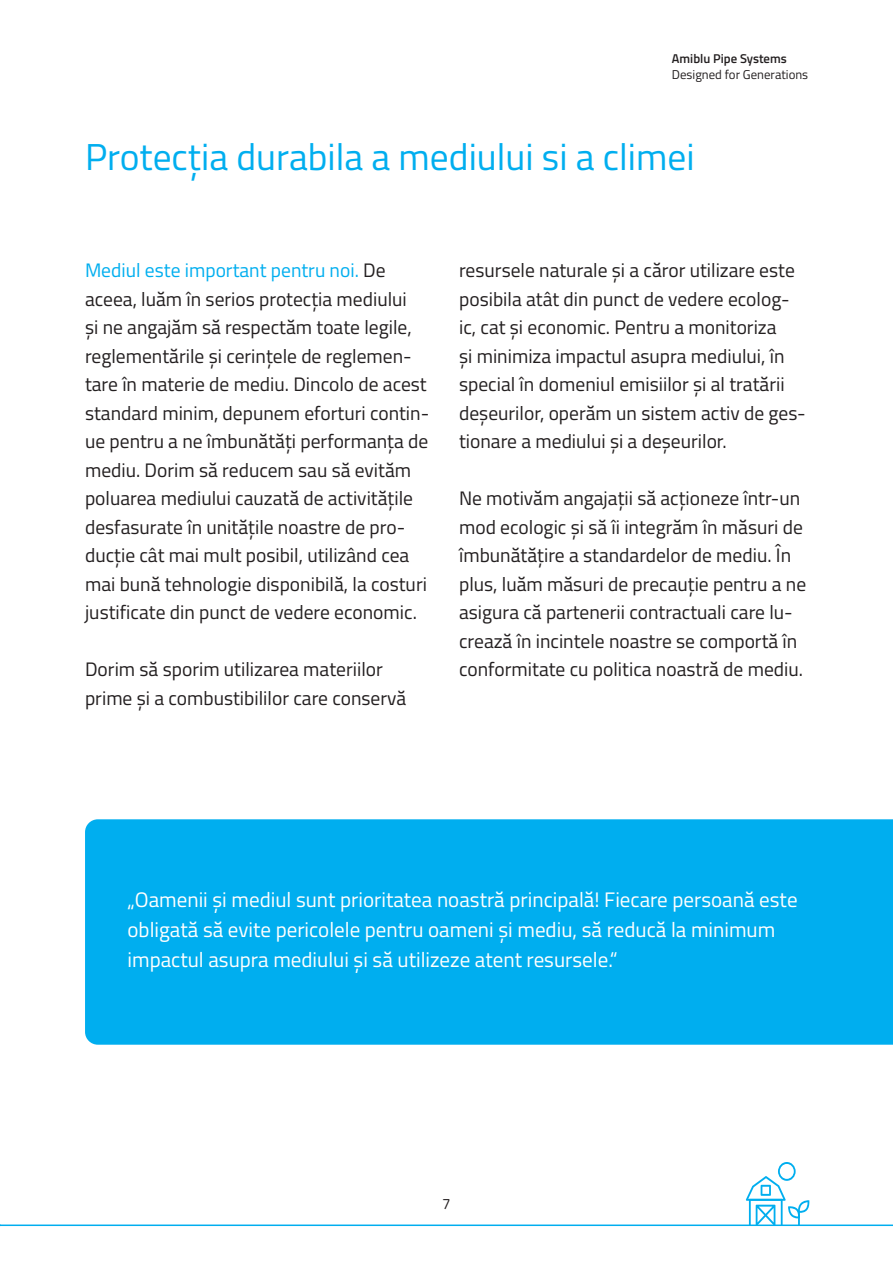
<style>
.page{position:relative;width:893px;height:1263px;background:#fff}
.page>*{position:absolute;margin:0;border:0;box-sizing:border-box;transform-origin:0 0}
.Überschrift{font:37.5px "Titillium Web";color:#00aeef}
.t1{font:21px/30px "Titillium Web";color:#fff}
.Body_13_pt{font:19.5px/28.5px "Titillium Web";color:#231f20}
.t2{font:15px "Titillium Web";color:#231f20}
.t3{font:12.75px "Titillium Web";color:#231f20}
.t4{font:600 12.75px "Titillium Web";color:#231f20}
.s1{color:#00aeef}
</style>
<div class="page">
<div style="left:85px;top:819px;width:808px;height:226px;background:#00aeef"></div>
<svg style="left:746px;top:1162px;width:63px;height:62px"></svg>
<hr style="left:0;top:1224px;width:893px;height:2px;background:#00aeef">
<p class="t4" style="left:672px;top:49px;width:116px">Amiblu Pipe Systems</p>
<p class="t3" style="left:672px;top:65px;width:138px">Designed for Generations</p>
<p class="Überschrift" style="left:85px;top:129px;width:611px">Protecția durabila a mediului si a climei</p>
<p class="Body_13_pt" style="left:85px;top:255px;width:346px"><span class="s1">Mediul este important pentru noi.</span> De aceea, luăm în serios protecția mediului<br>și ne angajăm să respectăm toate legile, reglementările și cerințele de reglemen&shy;tare în materie de mediu. Dincolo de acest standard minim, depunem eforturi contin&shy;ue pentru a ne îmbunătăți performanța de mediu. Dorim să reducem sau să evităm poluarea mediului cauzată de activitățile desfasurate în unitățile noastre de pro&shy;ducție cât mai mult posibil, utilizând cea mai bună tehnologie disponibilă, la costuri justificate din punct de vedere economic.</p>
<p class="Body_13_pt" style="left:85px;top:654px;width:323px">Dorim să sporim utilizarea materiilor prime și a combustibililor care conservă</p>
<p class="Body_13_pt" style="left:459px;top:255px;width:348px">resursele naturale și a căror utilizare este posibila atât din punct de vedere ecolog&shy;ic, cat și economic. Pentru a monitoriza<br>și minimiza impactul asupra mediului, în special în domeniul emisiilor și al tratării deșeurilor, operăm un sistem activ de ges&shy;tionare a mediului și a deșeurilor.</p>
<p class="Body_13_pt" style="left:459px;top:483px;width:349px">Ne motivăm angajații să acționeze într-un mod ecologic și să îi integrăm în măsuri de îmbunătățire a standardelor de mediu. În plus, luăm măsuri de precauție pentru a ne asigura că partenerii contractuali care lu&shy;crează în incintele noastre se comportă în conformitate cu politica noastră de mediu.</p>
<p class="t1" style="left:128px;top:883px;width:671px">„Oamenii și mediul sunt prioritatea noastră principală! Fiecare persoană este obligată să evite pericolele pentru oameni și mediu, să reducă la minimum impactul asupra mediului și să utilizeze atent resursele.“</p>
<p class="t2" style="left:442px;top:1192px;width:10px">7</p>
</div>
